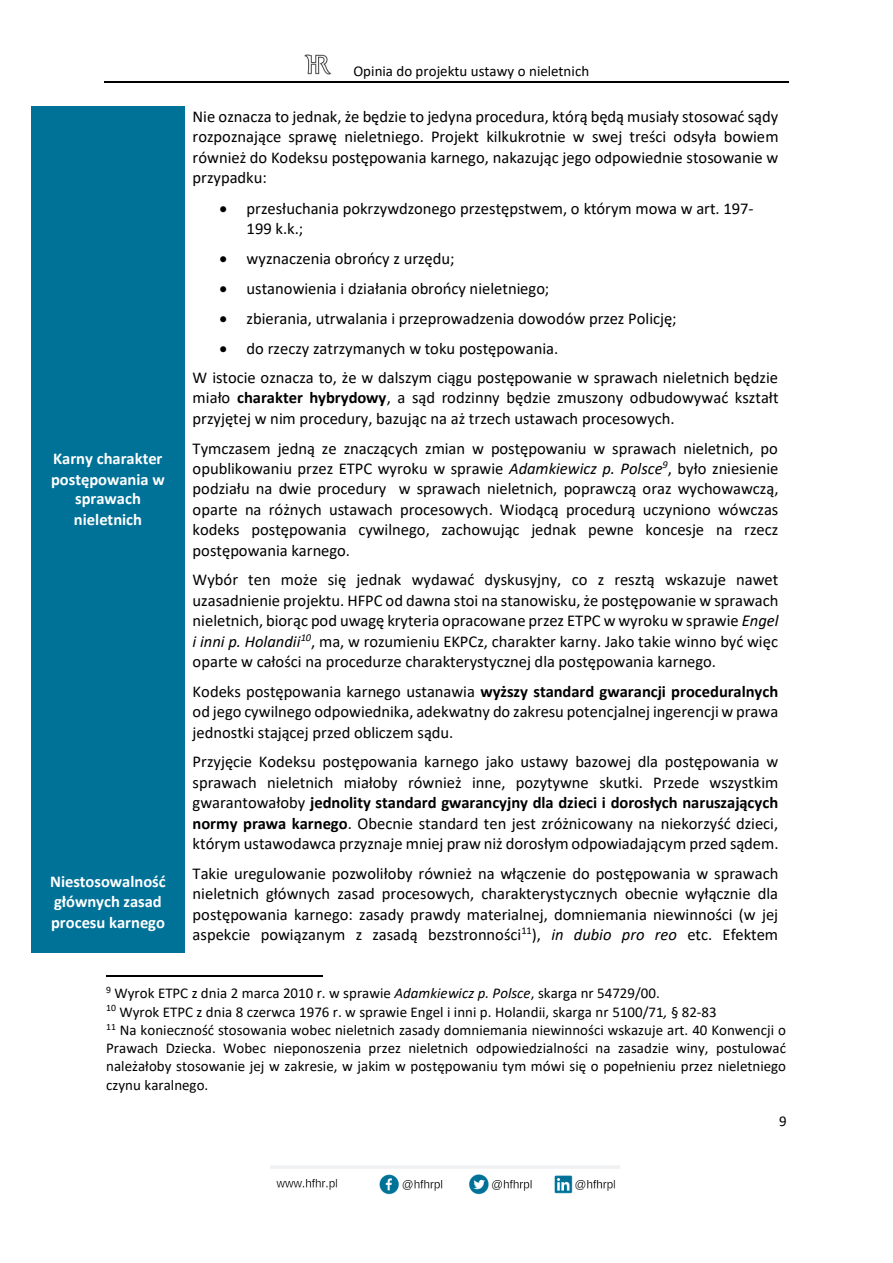
<style>
.page{position:relative;width:893px;height:1263px;background:#fff}
.page>*{position:absolute;margin:0;border:0;box-sizing:border-box;transform-origin:0 0}
.t1{font:16.5px/20.5px "Calibri";color:#000;text-align:justify}
.t2{font:700 16.5px/20.1px "Calibri";letter-spacing:-.005em;color:#fff;text-align:center}
.t3{font:15px/18.3px "Calibri";color:#000;text-align:justify}
.s1{font-weight:700}
.s2{font-style:italic}
</style>
<div class="page">
<hr style="left:104px;top:81px;width:685px;height:1px;background:#000">
<img style="left:304px;top:54px;width:28px;height:21px">
<img style="left:270px;top:1165px;width:350px;height:30px">
<div style="left:32px;top:106px;width:153px;height:846px;background:#007298"></div>
<hr style="left:106px;top:975px;width:216px;height:1px;background:#000">
<p class="t2" style="left:51px;top:450px;width:115px">Karny charakter postępowania w sprawach nieletnich</p>
<p class="t2" style="left:50px;top:873px;width:117px;text-align:left">Niestosowalność głównych zasad procesu karnego</p>
<p class="t3" style="left:353px;top:63px;width:237px">Opinia do projektu ustawy o nieletnich</p>
<p class="t1" style="left:193px;top:107px;width:587px">Nie oznacza to jednak, że będzie to jedyna procedura, którą będą musiały stosować sądy rozpoznające sprawę nieletniego. Projekt kilkukrotnie w swej treści odsyła bowiem również do Kodeksu postępowania karnego, nakazując jego odpowiednie stosowanie w przypadku:</p>
<p class="t1" style="left:247px;top:199px;width:509px;line-height:20.1px;text-indent:-27px">• przesłuchania pokrzywdzonego przestępstwem, o którym mowa w art. 197-<br>199 k.k.;</p>
<p class="t1" style="left:220px;top:249px;width:236px">• wyznaczenia obrońcy z urzędu;</p>
<p class="t1" style="left:220px;top:279px;width:331px">• ustanowienia i działania obrońcy nieletniego;</p>
<p class="t1" style="left:220px;top:309px;width:458px">• zbierania, utrwalania i przeprowadzenia dowodów przez Policję;</p>
<p class="t1" style="left:220px;top:339px;width:340px">• do rzeczy zatrzymanych w toku postępowania.</p>
<p class="t1" style="left:193px;top:369px;width:587px">W istocie oznacza to, że w dalszym ciągu postępowanie w sprawach nieletnich będzie miało <span class="s1">charakter hybrydowy</span>, a sąd rodzinny będzie zmuszony odbudowywać kształt przyjętej w nim procedury, bazując na aż trzech ustawach procesowych.</p>
<p class="t1" style="left:193px;top:439px;width:587px">Tymczasem jedną ze znaczących zmian w postępowaniu w sprawach nieletnich, po opublikowaniu przez ETPC wyroku w sprawie <span class="s2">Adamkiewicz p. Polsce</span><sup>9</sup>, było zniesienie podziału na dwie procedury w sprawach nieletnich, poprawczą oraz wychowawczą, oparte na różnych ustawach procesowych. Wiodącą procedurą uczyniono wówczas kodeks postępowania cywilnego, zachowując jednak pewne koncesje na rzecz postępowania karnego.</p>
<p class="t1" style="left:193px;top:571px;width:587px">Wybór ten może się jednak wydawać dyskusyjny, co z resztą wskazuje nawet uzasadnienie projektu. HFPC od dawna stoi na stanowisku, że postępowanie w sprawach nieletnich, biorąc pod uwagę kryteria opracowane przez ETPC w wyroku w sprawie <span class="s2">Engel i inni p. Holandii</span><sup>10</sup>, ma, w rozumieniu EKPCz, charakter karny. Jako takie winno być więc oparte w całości na procedurze charakterystycznej dla postępowania karnego.</p>
<p class="t1" style="left:193px;top:682px;width:587px">Kodeks postępowania karnego ustanawia <span class="s1">wyższy standard gwarancji proceduralnych </span>od jego cywilnego odpowiednika, adekwatny do zakresu potencjalnej ingerencji w prawa jednostki stającej przed obliczem sądu.</p>
<p class="t1" style="left:193px;top:753px;width:588px">Przyjęcie Kodeksu postępowania karnego jako ustawy bazowej dla postępowania w sprawach nieletnich miałoby również inne, pozytywne skutki. Przede wszystkim gwarantowałoby <span class="s1">jednolity standard gwarancyjny dla dzieci i dorosłych naruszających normy prawa karnego</span>. Obecnie standard ten jest zróżnicowany na niekorzyść dzieci, którym ustawodawca przyznaje mniej praw niż dorosłym odpowiadającym przed sądem.</p>
<p class="t1" style="left:193px;top:864px;width:587px">Takie uregulowanie pozwoliłoby również na włączenie do postępowania w sprawach nieletnich głównych zasad procesowych, charakterystycznych obecnie wyłącznie dla postępowania karnego: zasady prawdy materialnej, domniemania niewinności (w jej aspekcie powiązanym z zasadą bezstronności<sup>11</sup>), <span class="s2">in dubio pro reo</span> etc. Efektem</p>
<p class="t3" style="left:106px;top:985px;width:555px"><sup>9</sup> Wyrok ETPC z dnia 2 marca 2010 r. w sprawie <span class="s2">Adamkiewicz p. Polsce</span>, skarga nr 54729/00.</p>
<p class="t3" style="left:106px;top:1004px;width:612px"><sup>10</sup> Wyrok ETPC z dnia 8 czerwca 1976 r. w sprawie Engel i inni p. Holandii, skarga nr 5100/71<span class="s2">,</span> § 82-83</p>
<p class="t3" style="left:106px;top:1022px;width:681px"><sup>11</sup> Na konieczność stosowania wobec nieletnich zasady domniemania niewinności wskazuje art. 40 Konwencji o Prawach Dziecka. Wobec nieponoszenia przez nieletnich odpowiedzialności na zasadzie winy, postulować należałoby stosowanie jej w zakresie, w jakim w postępowaniu tym mówi się o popełnieniu przez nieletniego czynu karalnego.</p>
<p class="t3" style="left:779px;top:1113px;width:9px">9</p>
</div>
